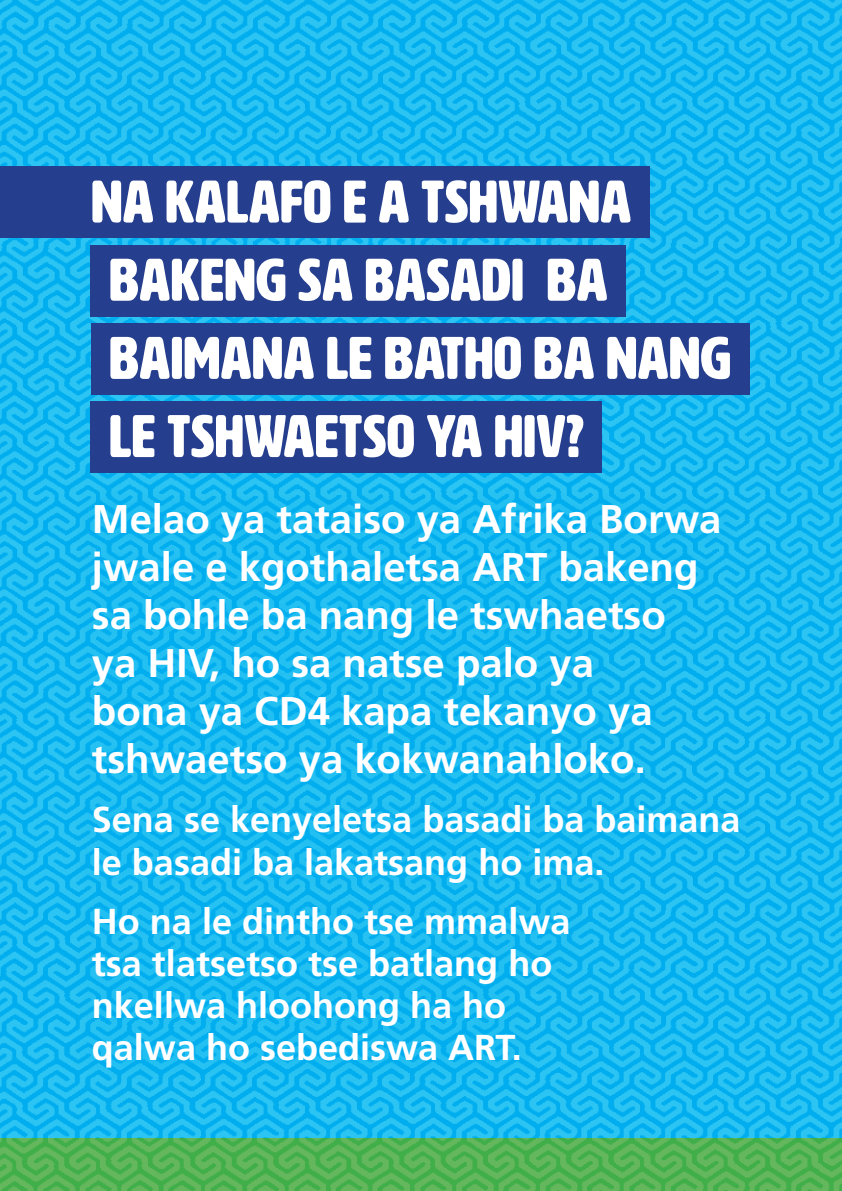
<style>
.page{position:relative;width:842px;height:1191px;background:#fff}
.page>*{position:absolute;margin:0;border:0;box-sizing:border-box;transform-origin:0 0}
.header_1{font:59.2px "HWT Artz";letter-spacing:.01em;color:#fff}
.header_1_set_out{font:59.2px "HWT Artz";letter-spacing:.01em;color:#fff}
.accent{font:700 40px/48px "Frutiger LT Std";color:#fff}
.body{font:700 36px/42px "Frutiger LT Std";color:#fff}
</style>
<div class="page">
<img style="left:0;top:0;width:841px;height:1138px">
<div style="left:72px;top:482px;width:687px;height:605px;background:#00aeef;opacity:.75"></div>
<img style="left:0;top:1138px;width:841px;height:53px">
<div style="left:0;top:167px;width:649px;height:71px;background:#253f8e"></div>
<div style="left:91px;top:245px;width:535px;height:71px;background:#253f8e"></div>
<div style="left:91px;top:323px;width:658px;height:71px;background:#253f8e"></div>
<div style="left:91px;top:401px;width:510px;height:71px;background:#253f8e"></div>
<p class="header_1_set_out" style="left:91px;top:171px;width:541px">NA KALAFO E A TSHWANA</p>
<p class="header_1" style="left:109px;top:249px;width:499px">BAKENG SA BASADI BA</p>
<p class="header_1" style="left:109px;top:327px;width:622px">BAIMANA LE BATHO BA NANG</p>
<p class="header_1" style="left:109px;top:405px;width:476px">LE TSHWAETSO YA HIV?</p>
<p class="accent" style="left:92px;top:495px;width:631px">Melao ya tataiso ya Afrika Borwa jwale e kgothaletsa ART bakeng sa bohle ba nang le tswhaetso<br>ya HIV, ho sa natse palo ya<br>bona ya CD4 kapa tekanyo ya tshwaetso ya kokwanahloko.</p>
<p class="body" style="left:92px;top:799px;width:650px">Sena se kenyeletsa basadi ba baimana le basadi ba lakatsang ho ima.</p>
<p class="body" style="left:92px;top:900px;width:480px">Ho na le dintho tse mmalwa tsa tlatsetso tse batlang ho nkellwa hloohong ha ho qalwa ho sebediswa ART.</p>
</div>
